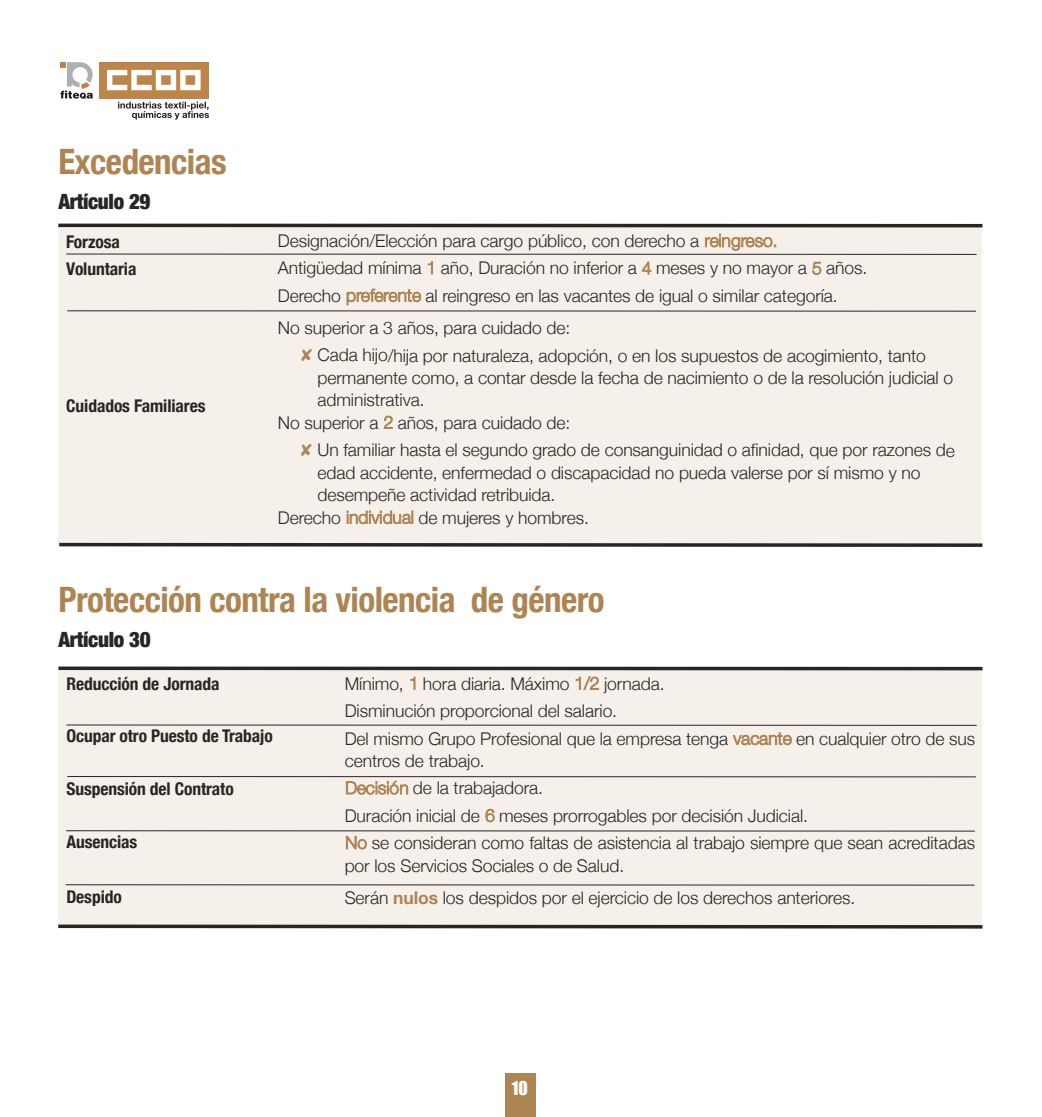
<style>
.page{position:relative;width:1042px;height:1117px;background:#fff}
.page>*{position:absolute;margin:0;border:0;box-sizing:border-box;transform-origin:0 0}
.t1{font:700 condensed 35px "Helvetica Neue";letter-spacing:-.015em;color:#ae8453}
.t2{font:900 condensed 21px "Helvetica Neue";letter-spacing:-.015em;color:#272627}
.t3{font:300 17.5px/27.5px "Helvetica Neue";letter-spacing:-.005em;color:#272627}
.t4{font:700 condensed 17.5px/27.5px "Helvetica Neue";letter-spacing:-.005em;color:#272627}
.t5{font:17.5px "Impact";color:#fff}
.s1{color:#ae8453}
.s2{font-weight:700;color:#ae8453}
</style>
<div class="page">
<div style="left:505px;top:1072px;width:30px;height:44px;background:#ae8453"></div>
<div style="left:99px;top:62px;width:110px;height:36px;background:#be854b"></div>
<svg style="left:107px;top:70px;width:94px;height:20px"></svg>
<svg style="left:60px;top:62px;width:33px;height:37px"></svg>
<svg style="left:118px;top:102px;width:91px;height:18px"></svg>
<div style="left:58px;top:667px;width:924px;height:258px;background:#f5f0ea"></div>
<hr style="left:66px;top:724px;width:910px;height:1px;background:#272627">
<svg style="left:58px;top:924px;width:925px;height:5px;background:#656463"></svg>
<hr style="left:67px;top:776px;width:909px;height:1px;background:#272627">
<svg style="left:58px;top:666px;width:924px;height:4px;background:#4d4c4d"></svg>
<hr style="left:66px;top:830px;width:909px;height:1px;background:#272627">
<hr style="left:66px;top:884px;width:908px;height:1px;background:#272627">
<div style="left:58px;top:225px;width:924px;height:319px;background:#f5f0ea"></div>
<hr style="left:66px;top:253px;width:910px;height:2px;background:#272627">
<svg style="left:59px;top:542px;width:924px;height:5px"></svg>
<hr style="left:67px;top:310px;width:909px;height:1px;background:#272627">
<svg style="left:58px;top:223px;width:924px;height:4px;background:#504f50"></svg>
<h1 class="t1" style="left:58px;top:140px;width:170px">Excedencias</h1>
<p class="t2" style="left:58px;top:188px;width:94px">Artículo 29</p>
<p class="t4" style="left:66px;top:227px;width:72px">Forzosa<br>Voluntaria</p>
<p class="t4" style="left:66px;top:392px;width:141px">Cuidados Familiares</p>
<p class="t3" style="left:278px;top:226px;width:591px">Designación/Elección para cargo público, con derecho a <span class="s1">reingreso.<br></span>Antigüedad mínima <span class="s1">1</span> año, Duración no inferior a <span class="s1">4</span> meses y no mayor a <span class="s1">5</span> años.<br>Derecho <span class="s1">preferente</span> al reingreso en las vacantes de igual o similar categoría.</p>
<p class="t3" style="left:301px;top:314px;width:627px;text-indent:-23px">No superior a 3 años, para cuidado de:<br><span class="s1">✘</span> Cada hijo/hija por naturaleza, adopción, o en los supuestos de acogimiento, tanto</p>
<p class="t3" style="left:317px;top:363px;width:637px">permanente como, a contar desde la fecha de nacimiento o de la resolución judicial o</p>
<p class="t3" style="left:317px;top:386px;width:109px">administrativa.</p>
<p class="t3" style="left:278px;top:408px;width:294px">No superior a <span class="s1">2</span> años, para cuidado de:</p>
<p class="t3" style="left:301px;top:436px;width:656px"><span class="s1">✘</span> Un familiar hasta el segundo grado de consanguinidad o afinidad, que por razones de</p>
<p class="t3" style="left:317px;top:458px;width:604px">edad accidente, enfermedad o discapacidad no pueda valerse por sí mismo y no</p>
<p class="t3" style="left:317px;top:480px;width:239px">desempeñe actividad retribuida.</p>
<p class="t3" style="left:278px;top:503px;width:313px">Derecho <span class="s1">individual</span> de mujeres y hombres.</p>
<h1 class="t1" style="left:58px;top:578px;width:548px">Protección contra la violencia de género</h1>
<p class="t2" style="left:58px;top:626px;width:94px">Artículo 30</p>
<p class="t4" style="left:66px;top:670px;width:155px">Reducción de Jornada</p>
<p class="t4" style="left:66px;top:721px;width:208px">Ocupar otro Puesto de Trabajo</p>
<p class="t4" style="left:66px;top:774px;width:169px">Suspensión del Contrato</p>
<p class="t4" style="left:66px;top:827px;width:72px">Ausencias</p>
<p class="t3" style="left:345px;top:669px;width:632px">Mínimo, <span class="s1">1</span> hora diaria. Máximo <span class="s1">1/2</span> jornada.<br>Disminución proporcional del salario.<br>Del mismo Grupo Profesional que la empresa tenga <span class="s1">vacante</span> en cualquier otro de sus</p>
<p class="t3" style="left:345px;top:746px;width:632px">centros de trabajo.<br><span class="s1">Decisión</span> de la trabajadora.<br>Duración inicial de <span class="s1">6</span> meses prorrogables por decisión Judicial.<br><span class="s1">No</span> se consideran como faltas de asistencia al trabajo siempre que sean acreditadas</p>
<p class="t3" style="left:345px;top:848px;width:512px;line-height:32.6px">por los Servicios Sociales o de Salud.<br>Serán <span class="s2">nulos</span> los despidos por el ejercicio de los derechos anteriores.</p>
<p class="t4" style="left:66px;top:882px;width:57px">Despido</p>
<p class="t5" style="left:512px;top:1077px;width:18px">10</p>
</div>
